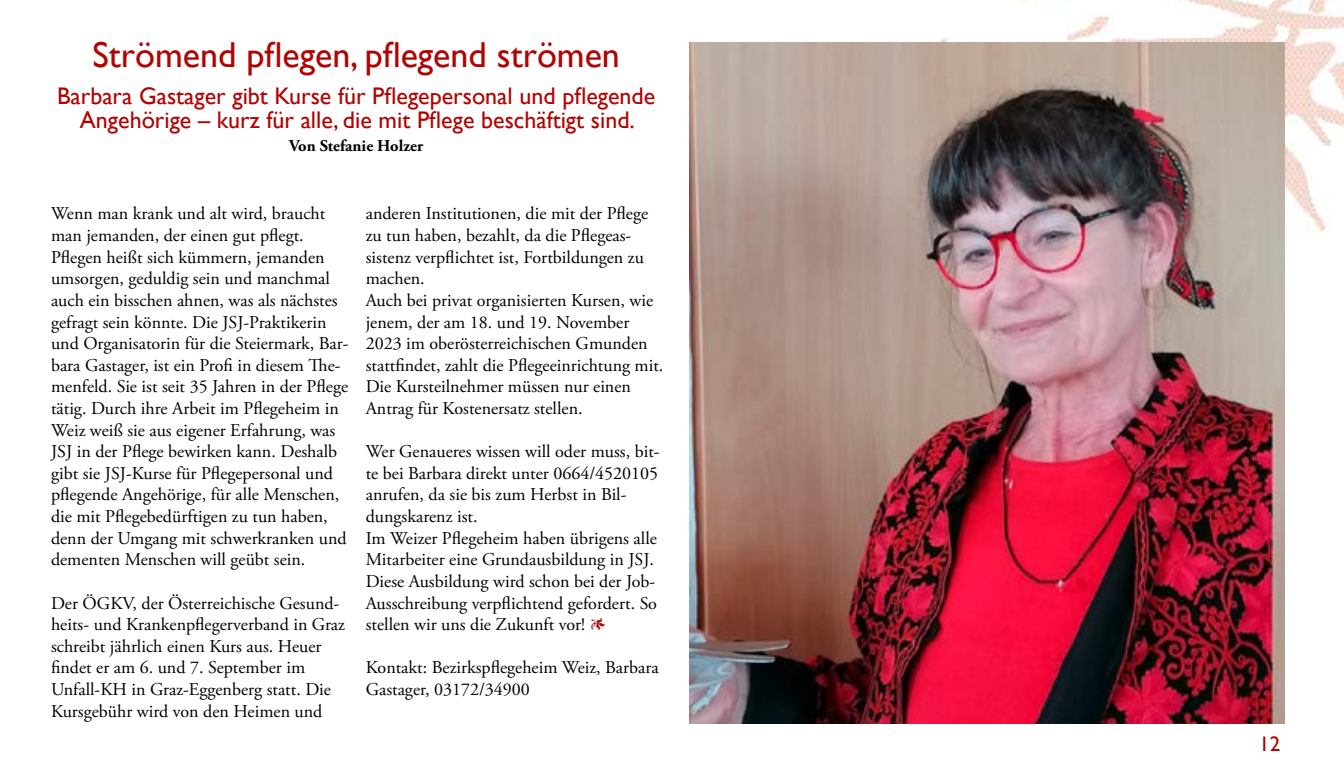
<style>
.page{position:relative;width:1344px;height:766px;background:#fff}
.page>*{position:absolute;margin:0;border:0;box-sizing:border-box;transform-origin:0 0}
.t1{font:36px "Gill Sans";color:#b00402}
.t2{font:24px/24px "Gill Sans";color:#b00402;text-align:center}
.t3{font:21px "Gill Sans";color:#b00402}
.t4{font:18px/21.6px "Adobe Garamond Pro";color:#000}
.t5{font:700 16.5px "Adobe Garamond Pro";color:#000}
.s1{color:#b00402}
</style>
<div class="page">
<img style="left:874px;top:0;width:470px;height:300px">
<img style="left:689px;top:43px;width:595px;height:680px">
<h1 class="t1" style="left:92px;top:34px;width:529px">Strömend pflegen, pflegend strömen</h1>
<h2 class="t2" style="left:57px;top:85px;width:600px">Barbara Gastager gibt Kurse für Pflegepersonal und pflegende<br>Angehörige – kurz für alle, die mit Pflege beschäftigt sind.</h2>
<p class="t5" style="left:289px;top:136px;width:135px">Von Stefanie Holzer</p>
<p class="t4" style="left:51px;top:203px;width:299px">Wenn man krank und alt wird, braucht man jemanden, der einen gut pflegt.<br>Pflegen heißt sich kümmern, jemanden umsorgen, geduldig sein und manchmal auch ein bisschen ahnen, was als nächstes gefragt sein könnte. Die JSJ-Praktikerin und Organisatorin für die Steiermark, Bar&shy;bara Gastager, ist ein Profi in diesem The&shy;menfeld. Sie ist seit 35 Jahren in der Pflege tätig. Durch ihre Arbeit im Pflegeheim in Weiz weiß sie aus eigener Erfahrung, was JSJ in der Pflege bewirken kann. Deshalb gibt sie JSJ-Kurse für Pflegepersonal und pflegende Angehörige, für alle Menschen, die mit Pflegebedürftigen zu tun haben, denn der Umgang mit schwerkranken und dementen Menschen will geübt sein.</p>
<p class="t4" style="left:51px;top:592px;width:295px">Der ÖGKV, der Österreichische Gesund&shy;heits- und Krankenpflegerverband in Graz schreibt jährlich einen Kurs aus. Heuer findet er am 6. und 7. September im Unfall-KH in Graz-Eggenberg statt. Die Kursgebühr wird von den Heimen und</p>
<p class="t4" style="left:366px;top:203px;width:299px">anderen Institutionen, die mit der Pflege zu tun haben, bezahlt, da die Pflegeas&shy;sistenz verpflichtet ist, Fortbildungen zu machen.<br>Auch bei privat organisierten Kursen, wie jenem, der am 18. und 19. November 2023 im oberösterreichischen Gmunden stattfindet, zahlt die Pflegeeinrichtung mit.<br>Die Kursteilnehmer müssen nur einen Antrag für Kostenersatz stellen.</p>
<p class="t4" style="left:366px;top:441px;width:295px">Wer Genaueres wissen will oder muss, bit&shy;te bei Barbara direkt unter 0664/4520105 anrufen, da sie bis zum Herbst in Bil&shy;dungskarenz ist.<br>Im Weizer Pflegeheim haben übrigens alle Mitarbeiter eine Grundausbildung in JSJ.<br>Diese Ausbildung wird schon bei der Job-Ausschreibung verpflichtend gefordert. So stellen wir uns die Zukunft vor! <span class="s1">1</span></p>
<p class="t4" style="left:366px;top:657px;width:294px">Kontakt: Bezirkspflegeheim Weiz, Barbara<br>Gastager, 03172/34900</p>
<p class="t3" style="left:1259px;top:731px;width:22px">12</p>
</div>
